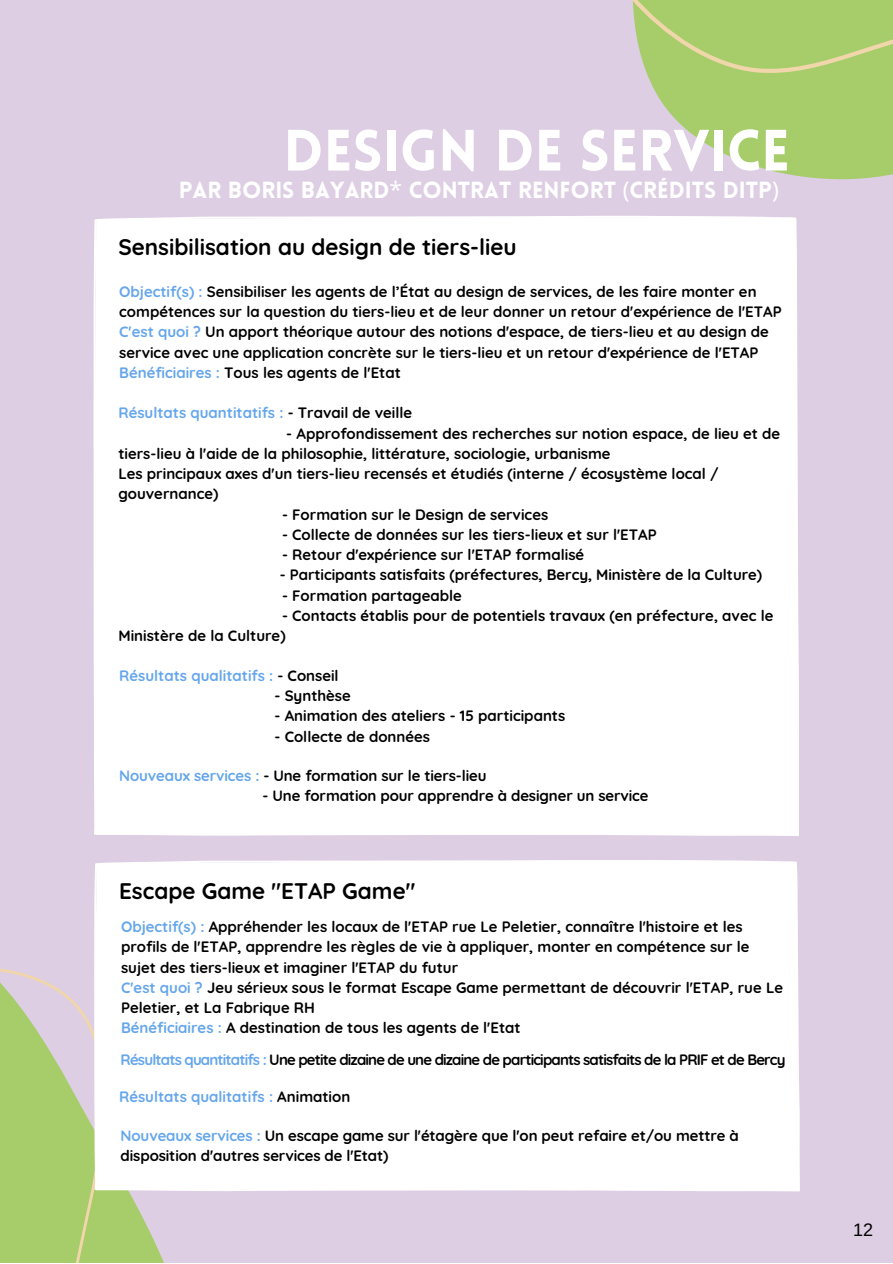
<style>
.page{position:relative;width:893px;height:1264px;background:#fff}
.page>*{position:absolute;margin:0;border:0;box-sizing:border-box;transform-origin:0 0}
.t1{font:900 57px "Lovelo";color:#fff}
.t2{font:900 22.8px "Lovelo";color:#fff}
.t3{font:700 22.5px "Quicksand";color:#000}
.t4{font:18px "Arimo";color:#000}
.t5{font:700 15px/20.2px "Quicksand";color:#000}
.t6{font:700 15px "Quicksand";color:#65a6eb}
.t7{font:700 15px "Quicksand";letter-spacing:-.055em;color:#000}
.s1{font-family:"Noto Sans";font-weight:400}
.s2{color:#65a6eb}
.s3{color:#000}
</style>
<div class="page">
<div style="left:0;top:0;width:892px;height:1262px;background:#ddcee3"></div>
<svg style="left:611px;top:0;width:281px;height:216px"></svg>
<svg style="left:0;top:968px;width:164px;height:294px"></svg>
<div style="left:94px;top:216px;width:705px;height:620px;background:#fff"></div>
<div style="left:94px;top:860px;width:705px;height:331px;background:#fff"></div>
<p class="t1" style="left:283px;top:128px;width:508px">DESIGN DE SERVICE</p>
<p class="t2" style="left:179px;top:181px;width:601px">PAR BORIS BAYARD<span class="s1">*</span> CONTRAT RENFORT <span class="s1">(</span>CRÉDITS DITP<span class="s1">)</span></p>
<p class="t3" style="left:118px;top:232px;width:400px">Sensibilisation au design de tiers-lieu</p>
<p class="t5" style="left:119px;top:281px;width:664px"><span class="s2">Objectif(s) :</span> Sensibiliser les agents de l’État au design de services, de les faire monter en compétences sur la question du tiers-lieu et de leur donner un retour d'expérience de l'ETAP</p>
<p class="t5" style="left:119px;top:321px;width:651px"><span class="s2">C'est quoi ?</span> Un apport théorique autour des notions d'espace, de tiers-lieu et au design de service avec une application concrète sur le tiers-lieu et un retour d'expérience de l'ETAP</p>
<p class="t5" style="left:119px;top:362px;width:283px"><span class="s2">Bénéficiaires :</span> Tous les agents de l'Etat</p>
<p class="t3" style="left:122px;top:306px;width:149px">Séminaire CIF</p>
<p class="t3" style="left:121px;top:325px;width:337px">Bandeau Transition Écologique</p>
<p class="t6" style="left:118px;top:403px;width:295px">Résultats quantitatifs : <span class="s3">- Travail de veille</span></p>
<p class="t5" style="left:118px;top:423px;width:663px;text-indent:168px">- Approfondissement des recherches sur notion espace, de lieu et de tiers-lieu à l'aide de la philosophie, littérature, sociologie, urbanisme</p>
<p class="t5" style="left:118px;top:463px;width:601px">Les principaux axes d'un tiers-lieu recensés et étudiés (interne / écosystème local / gouvernance)</p>
<p class="t5" style="left:282px;top:504px;width:267px">- Formation sur le Design de services</p>
<p class="t5" style="left:282px;top:524px;width:376px">- Collecte de données sur les tiers-lieux et sur l'ETAP</p>
<p class="t5" style="left:282px;top:544px;width:303px">- Retour d'expérience sur l'ETAP formalisé</p>
<p class="t5" style="left:280px;top:564px;width:484px">- Participants satisfaits (préfectures, Bercy, Ministère de la Culture)</p>
<p class="t5" style="left:282px;top:585px;width:181px">- Formation partageable</p>
<p class="t5" style="left:118px;top:605px;width:656px;text-indent:164px">- Contacts établis pour de potentiels travaux (en préfecture, avec le<br>Ministère de la Culture)</p>
<p class="t6" style="left:119px;top:665px;width:221px">Résultats qualitatifs : <span class="s3">- Conseil</span></p>
<p class="t5" style="left:274px;top:685px;width:78px">- Synthèse</p>
<p class="t5" style="left:274px;top:705px;width:292px">- Animation des ateliers - 15 participants</p>
<p class="t5" style="left:274px;top:725px;width:157px">- Collecte de données</p>
<p class="t5" style="left:119px;top:765px;width:369px"><span class="s2">Nouveaux services :</span> - Une formation sur le tiers-lieu</p>
<p class="t5" style="left:262px;top:785px;width:387px">- Une formation pour apprendre à designer un service</p>
<p class="t3" style="left:119px;top:876px;width:298px">Escape Game "ETAP Game"</p>
<p class="t5" style="left:121px;top:916px;width:630px"><span class="s2">Objectif(s) :</span> Appréhender les locaux de l'ETAP rue Le Peletier, connaître l'histoire et les profils de l'ETAP, apprendre les règles de vie à appliquer, monter en compétence sur le sujet des tiers-lieux et imaginer l'ETAP du futur</p>
<p class="t5" style="left:121px;top:977px;width:663px"><span class="s2">C'est quoi ?</span> Jeu sérieux sous le format Escape Game permettant de découvrir l'ETAP, rue Le<br>Peletier, et La Fabrique RH</p>
<p class="t5" style="left:121px;top:1017px;width:401px"><span class="s2">Bénéficiaires :</span> A destination de tous les agents de l'Etat</p>
<p class="t3" style="left:123px;top:950px;width:149px">Séminaire CIF</p>
<p class="t3" style="left:121px;top:968px;width:337px">Bandeau Transition Écologique</p>
<p class="t7" style="left:121px;top:1050px;width:666px"><span class="s2">Résultats quantitatifs :</span> Une petite dizaine de une dizaine de participants satisfaits de la PRIF et de Bercy</p>
<p class="t6" style="left:119px;top:1086px;width:233px">Résultats qualitatifs : <span class="s3">Animation</span></p>
<p class="t5" style="left:121px;top:1124px;width:619px"><span class="s2">Nouveaux services :</span> Un escape game sur l'étagère que l'on peut refaire et/ou mettre à disposition d'autres services de l'Etat)</p>
<p class="t4" style="left:853px;top:1219px;width:21px">12</p>
</div>
